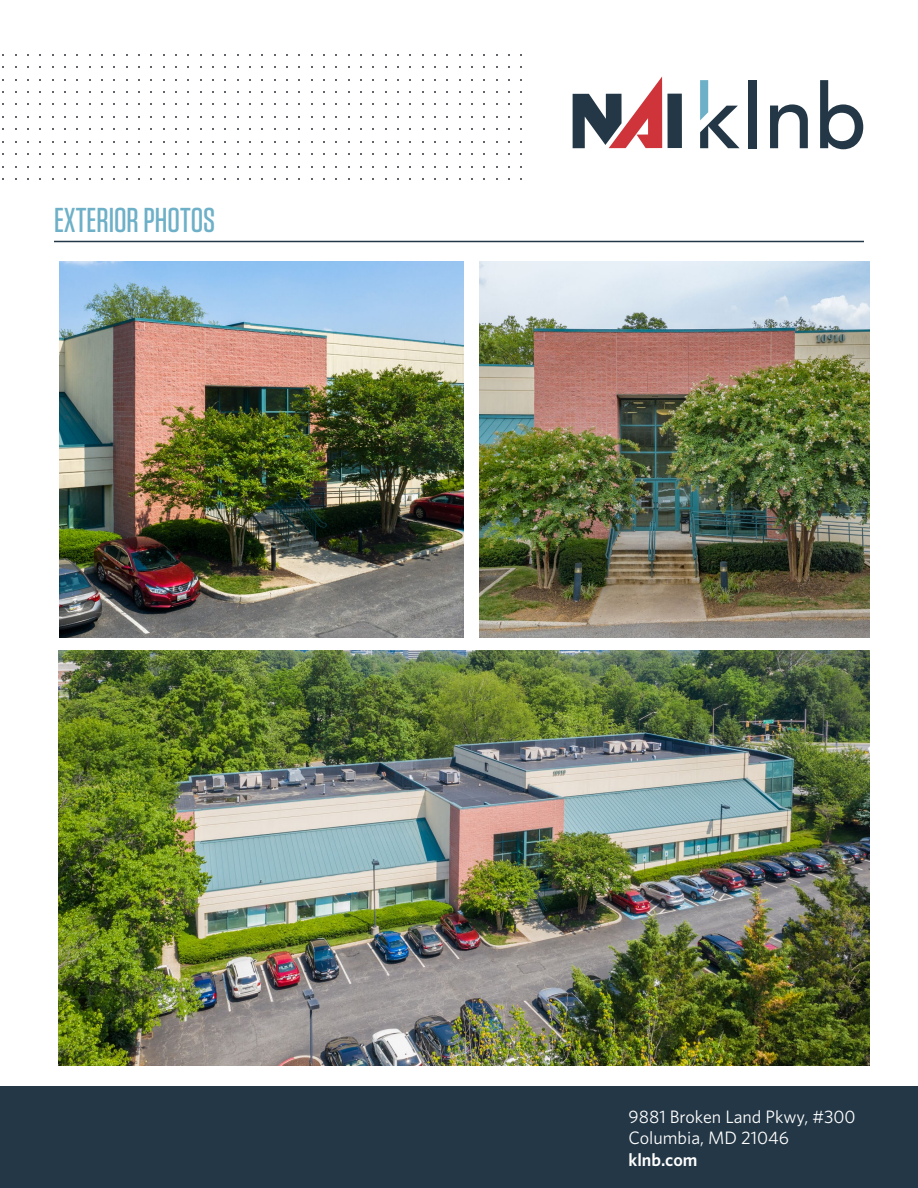
<style>
.page{position:relative;width:918px;height:1188px;background:#fff}
.page>*{position:absolute;margin:0;border:0;box-sizing:border-box;transform-origin:0 0}
.t1{font:500 34.5px "Tungsten";color:#6db0c8}
.t2{font:18px/21.6px "Whitney";color:#fff}
.t3{font:600 18px "Whitney";color:#fff}
</style>
<div class="page">
<div style="left:667px;top:94px;width:15px;height:54px;background:#233746"></div>
<svg style="left:573px;top:77px;width:89px;height:71px"></svg>
<svg style="left:700px;top:80px;width:40px;height:68px"></svg>
<div style="left:748px;top:80px;width:8px;height:68px;background:#233746"></div>
<svg style="left:770px;top:104px;width:38px;height:44px"></svg>
<svg style="left:820px;top:80px;width:43px;height:69px"></svg>
<div style="left:0;top:1086px;width:918px;height:102px;background:#233746"></div>
<hr style="left:54px;top:241px;width:810px;height:1px;background:#233746">
<img style="left:480px;top:261px;width:390px;height:376px">
<img style="left:58px;top:651px;width:812px;height:415px">
<img style="left:60px;top:261px;width:404px;height:376px">
<h1 class="t1" style="left:54px;top:205px;width:163px">EXTERIOR PHOTOS</h1>
<p class="t2" style="left:629px;top:1106px;width:229px">9881 Broken Land Pkwy, #300<br>Columbia, MD 21046</p>
<p class="t3" style="left:629px;top:1151px;width:70px">klnb.com</p>
</div>
